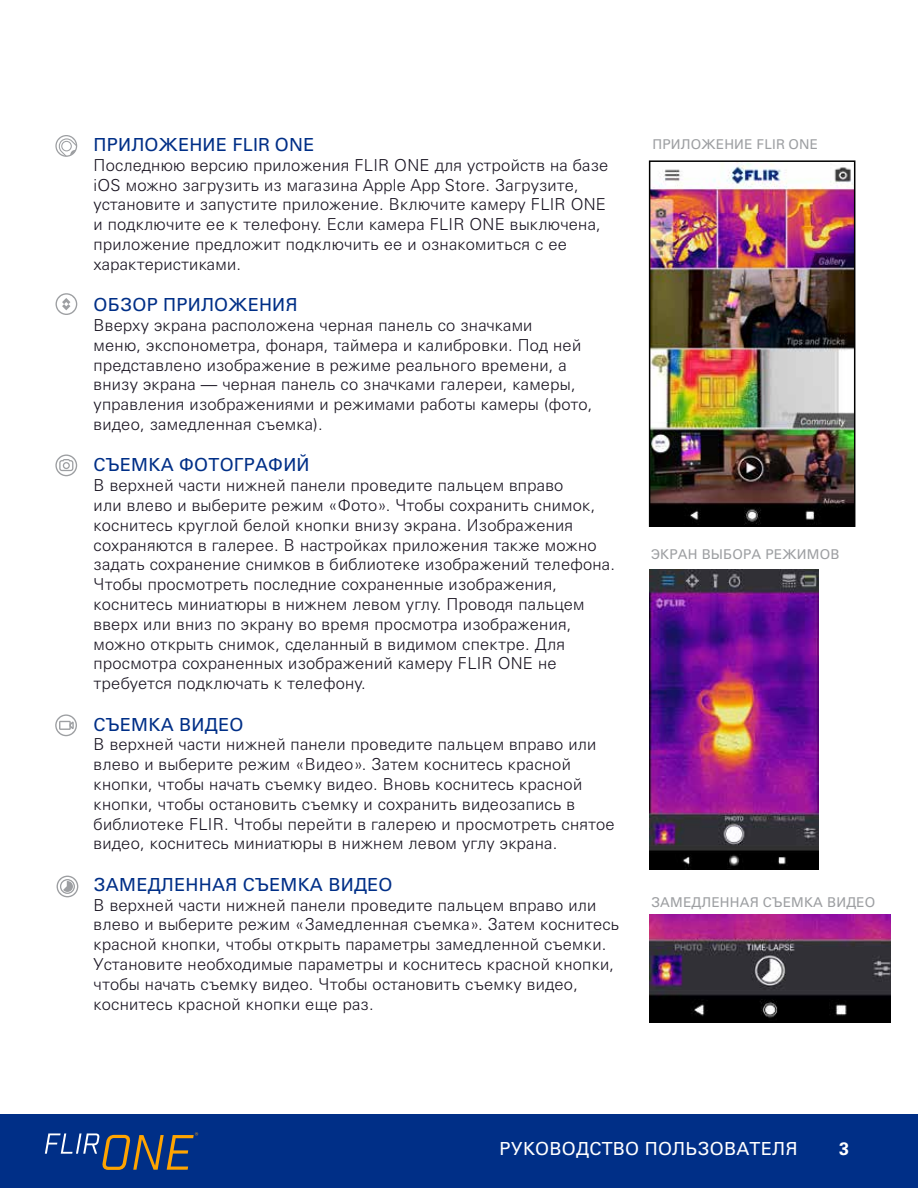
<style>
.page{position:relative;width:918px;height:1188px;background:#fff}
.page>*{position:absolute;margin:0;border:0;box-sizing:border-box;transform-origin:0 0}
.t1{font:18px "Univers LTCYR 55 Roman";letter-spacing:.015em;color:#002f87}
.t2{font:18px "Univers LTCYR 55 Roman";letter-spacing:.015em;color:#fff}
.t3{font:700 18px "Univers LTCYR 65";color:#fff}
.t4{font:300 16.5px/19.8px "Univers LTCYR 45";letter-spacing:.015em;color:#191421}
.t5{font:13.5px "Univers LTCYR 55 Roman";letter-spacing:.015em;color:#9d9fa2}
</style>
<div class="page">
<div style="left:0;top:1114px;width:918px;height:74px;background:#002f87"></div>
<svg style="left:45px;top:1132px;width:153px;height:38px"></svg>
<svg style="left:57px;top:876px;width:21px;height:21px"></svg>
<svg style="left:56px;top:293px;width:21px;height:22px"></svg>
<svg style="left:55px;top:454px;width:22px;height:22px"></svg>
<svg style="left:55px;top:714px;width:22px;height:22px"></svg>
<img style="left:650px;top:569px;width:169px;height:301px">
<img style="left:650px;top:914px;width:241px;height:108px">
<img style="left:652px;top:163px;width:200px;height:361px">
<div style="left:649px;top:160px;width:206px;height:367px;border:2px solid #000"></div>
<svg style="left:55px;top:135px;width:22px;height:22px"></svg>
<p class="t1" style="left:94px;top:132px;width:222px">ПРИЛОЖЕНИЕ FLIR ONE</p>
<p class="t4" style="left:94px;top:155px;width:516px">Последнюю версию приложения FLIR ONE для устройств на базе iOS можно загрузить из магазина Apple App Store. Загрузите, установите и запустите приложение. Включите камеру FLIR ONE и подключите ее к телефону. Если камера FLIR ONE выключена, приложение предложит подключить ее и ознакомиться с ее характеристиками.</p>
<p class="t1" style="left:94px;top:292px;width:205px">ОБЗОР ПРИЛОЖЕНИЯ</p>
<p class="t4" style="left:94px;top:315px;width:500px">Вверху экрана расположена черная панель со значками<br>меню, экспонометра, фонаря, таймера и калибровки. Под ней представлено изображение в режиме реального времени, а внизу экрана — черная панель со значками галереи, камеры, управления изображениями и режимами работы камеры (фото, видео, замедленная съемка).</p>
<p class="t1" style="left:94px;top:453px;width:218px">СЪЕМКА ФОТОГРАФИЙ</p>
<p class="t4" style="left:94px;top:475px;width:523px">В верхней части нижней панели проведите пальцем вправо<br>или влево и выберите режим «Фото». Чтобы сохранить снимок, коснитесь круглой белой кнопки внизу экрана. Изображения сохраняются в галерее. В настройках приложения также можно задать сохранение снимков в библиотеке изображений телефона.<br>Чтобы просмотреть последние сохраненные изображения, коснитесь миниатюры в нижнем левом углу. Проводя пальцем вверх или вниз по экрану во время просмотра изображения, можно открыть снимок, сделанный в видимом спектре. Для просмотра сохраненных изображений камеру FLIR ONE не требуется подключать к телефону.</p>
<p class="t1" style="left:94px;top:712px;width:151px">СЪЕМКА ВИДЕО</p>
<p class="t4" style="left:94px;top:734px;width:523px">В верхней части нижней панели проведите пальцем вправо или влево и выберите режим «Видео». Затем коснитесь красной кнопки, чтобы начать съемку видео. Вновь коснитесь красной кнопки, чтобы остановить съемку и сохранить видеозапись в библиотеке FLIR. Чтобы перейти в галерею и просмотреть снятое видео, коснитесь миниатюры в нижнем левом углу экрана.</p>
<p class="t1" style="left:94px;top:872px;width:300px">ЗАМЕДЛЕННАЯ СЪЕМКА ВИДЕО</p>
<p class="t4" style="left:94px;top:894px;width:527px">В верхней части нижней панели проведите пальцем вправо или влево и выберите режим «Замедленная съемка». Затем коснитесь красной кнопки, чтобы открыть параметры замедленной съемки.<br>Установите необходимые параметры и коснитесь красной кнопки, чтобы начать съемку видео. Чтобы остановить съемку видео, коснитесь красной кнопки еще раз.</p>
<p class="t5" style="left:651px;top:893px;width:226px">ЗАМЕДЛЕННАЯ СЪЕМКА ВИДЕО</p>
<p class="t5" style="left:652px;top:135px;width:167px">ПРИЛОЖЕНИЕ FLIR ONE</p>
<p class="t5" style="left:651px;top:545px;width:190px">ЭКРАН ВЫБОРА РЕЖИМОВ</p>
<p class="t2" style="left:500px;top:1136px;width:299px">РУКОВОДСТВО ПОЛЬЗОВАТЕЛЯ</p>
<p class="t3" style="left:839px;top:1136px;width:12px">3</p>
</div>
